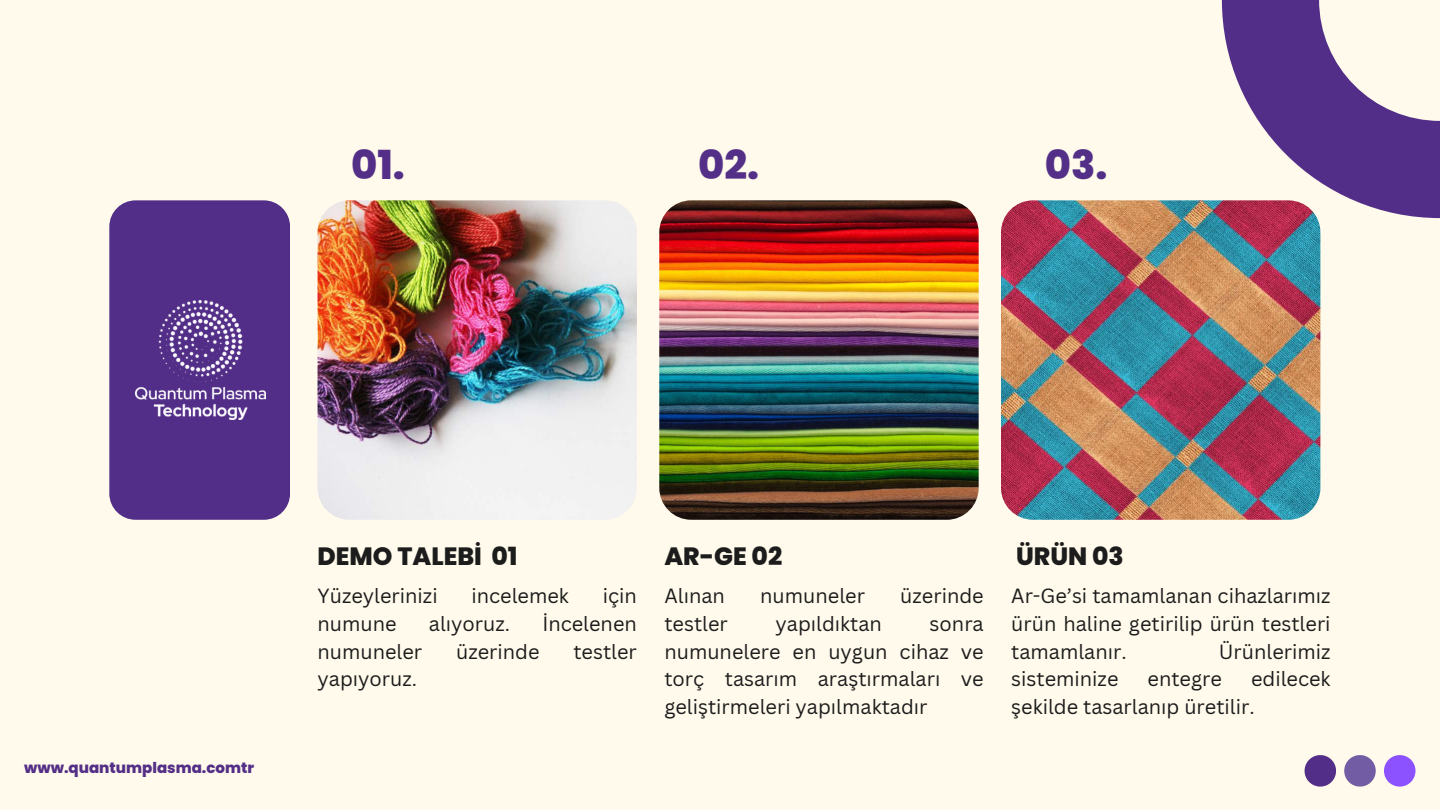
<style>
.page{position:relative;width:1440px;height:810px;background:#fffaeb}
.page>*{position:absolute;margin:0;border:0;box-sizing:border-box;transform-origin:0 0}
.t1{font:800 40px "Poppins";color:#532f87}
.t2{font:800 25px "Poppins";color:#1c1c1c}
.t3{font:20px/27.8px "Canva Sans";color:#1c1c1c}
.t4{font:800 15px "Poppins";color:#532f87}
</style>
<div class="page">
<svg style="left:1222px;top:0;width:218px;height:218px;fill:#532e88"></svg>
<svg style="left:1384px;top:755px;width:32px;height:32px"></svg>
<svg style="left:1344px;top:755px;width:32px;height:32px"></svg>
<svg style="left:1305px;top:755px;width:31px;height:32px"></svg>
<img style="left:318px;top:200px;width:319px;height:320px;border-radius:32px">
<div style="left:109px;top:200px;width:181px;height:320px;background:#532e88;border-radius:26px"></div>
<img style="left:1001px;top:200px;width:319px;height:320px;border-radius:32px">
<img style="left:136px;top:301px;width:129px;height:119px">
<img style="left:659px;top:200px;width:320px;height:320px;border-radius:32px">
<h1 class="t1" style="left:351px;top:137px;width:55px">01.</h1>
<h1 class="t1" style="left:698px;top:137px;width:63px">02.</h1>
<h1 class="t1" style="left:1045px;top:137px;width:64px">03.</h1>
<p class="t4" style="left:24px;top:757px;width:231px">www.quantumplasma.comtr</p>
<p class="t2" style="left:318px;top:539px;width:201px">DEMO TALEBİ 01</p>
<p class="t3" style="left:318px;top:581px;width:119px">Yüzeylerinizi</p>
<p class="t3" style="left:471px;top:581px;width:99px">incelemek</p>
<p class="t3" style="left:603px;top:581px;width:36px">için</p>
<p class="t3" style="left:318px;top:609px;width:81px">numune</p>
<p class="t3" style="left:429px;top:609px;width:83px">alıyoruz.</p>
<p class="t3" style="left:542px;top:609px;width:96px">İncelenen</p>
<p class="t3" style="left:318px;top:637px;width:106px">numuneler</p>
<p class="t3" style="left:456px;top:637px;width:85px">üzerinde</p>
<p class="t3" style="left:573px;top:637px;width:65px">testler</p>
<p class="t3" style="left:318px;top:665px;width:101px">yapıyoruz.</p>
<p class="t2" style="left:664px;top:539px;width:119px">AR-GE 02</p>
<p class="t3" style="left:664px;top:581px;width:62px">Alınan</p>
<p class="t3" style="left:760px;top:581px;width:106px">numuneler</p>
<p class="t3" style="left:900px;top:581px;width:85px">üzerinde</p>
<p class="t3" style="left:664px;top:609px;width:65px">testler</p>
<p class="t3" style="left:776px;top:609px;width:108px">yapıldıktan</p>
<p class="t3" style="left:664px;top:609px;width:321px;text-align:justify;text-indent:265px">sonra numunelere en uygun cihaz ve torç tasarım araştırmaları ve geliştirmeleri yapılmaktadır</p>
<p class="t2" style="left:1016px;top:539px;width:109px">ÜRÜN 03</p>
<p class="t3" style="left:1011px;top:581px;width:321px">Ar-Ge’si tamamlanan cihazlarımız ürün haline getirilip ürün testleri tamamlanır.</p>
<p class="t3" style="left:1219px;top:637px;width:113px">Ürünlerimiz</p>
<p class="t3" style="left:1011px;top:665px;width:109px">sisteminize</p>
<p class="t3" style="left:1148px;top:665px;width:76px">entegre</p>
<p class="t3" style="left:1011px;top:665px;width:321px;text-indent:240px">edilecek şekilde tasarlanıp üretilir.</p>
</div>
